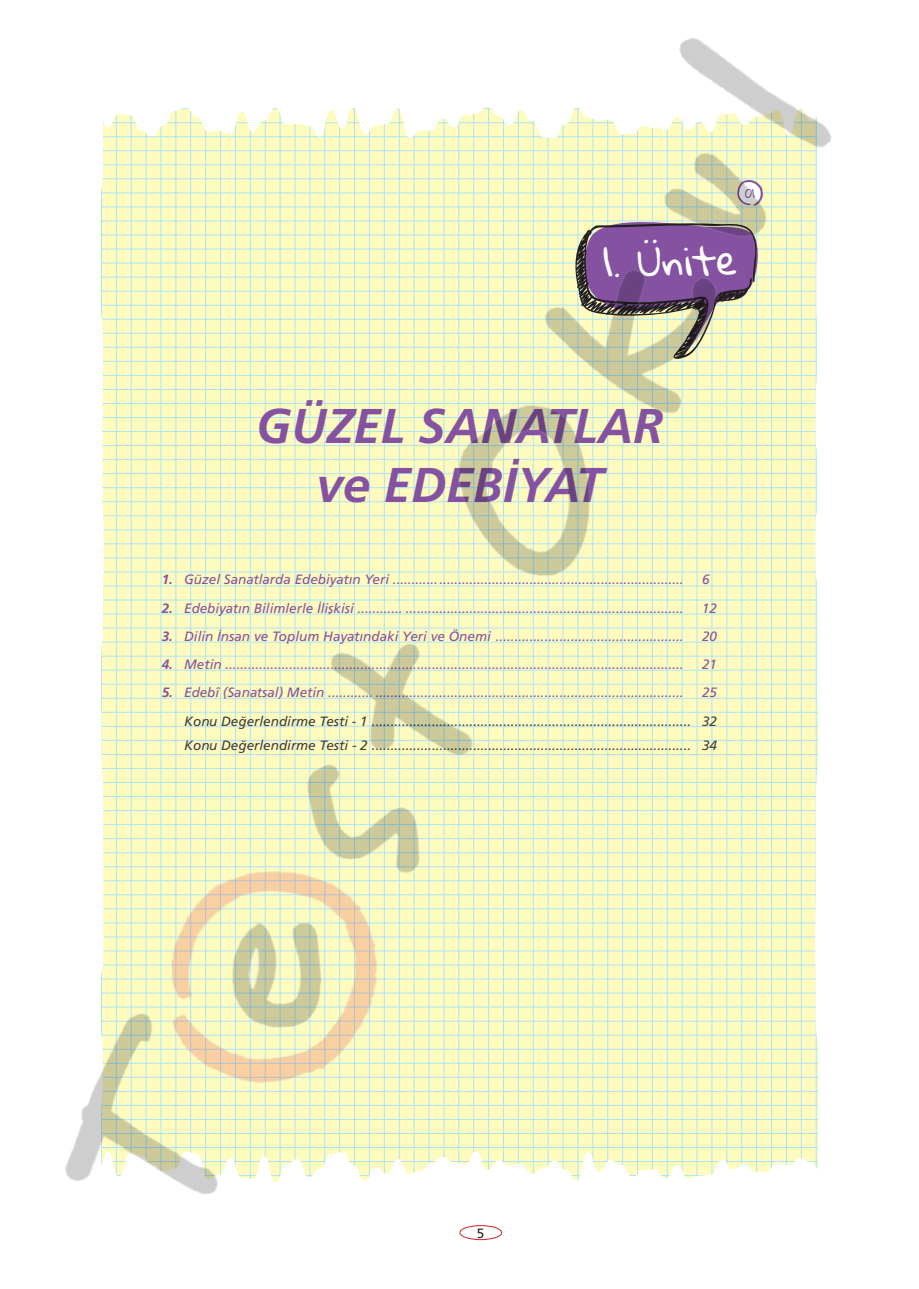
<style>
.page{position:relative;width:919px;height:1289px;background:#fff}
.page>*{position:absolute;margin:0;border:0;box-sizing:border-box;transform-origin:0 0}
.t1{font:48.75px/58.5px "Frutiger Bold Italic Tr";color:#8452a1;text-align:center}
.t2{font:34.8px "Gloria Hallelujah";color:#fff}
.t3{font:13.5px "Frutiger Italic Tr";color:#8452a1}
.t4{font:13.5px/24px "Frutiger Italic Tr";color:#3e3e3f}
.t5{font:13.5px "Frutiger Normal Tr";color:#231f20}
.t6{font:10.65px "Gloria Hallelujah";color:#8452a1}
.s1{font-family:"Frutiger Bold Italic Tr"}
</style>
<div class="page">
<img style="left:65px;top:38px;width:767px;height:1203px">
<p class="t6" style="left:745px;top:188px;width:11px">01</p>
<h2 class="t2" style="left:602px;top:245px;width:136px;rotate:-1deg">1. Ünite</h2>
<h1 class="t1" style="left:256px;top:396px;width:408px">GÜZEL SANATLAR ve EDEBİYAT</h1>
<p class="t3" style="left:162px;top:572px;width:523px"><span class="s1">1.</span> Güzel Sanatlarda Edebiyatın Yeri .............................................................................</p>
<p class="t3" style="left:702px;top:572px;width:9px">6</p>
<p class="t3" style="left:162px;top:600px;width:523px"><span class="s1">2.</span> Edebiyatın Bilimlerle İlişkisi ............ ..........................................................................</p>
<p class="t3" style="left:702px;top:600px;width:17px">12</p>
<p class="t3" style="left:162px;top:628px;width:523px"><span class="s1">3.</span> Dilin İnsan ve Toplum Hayatındaki Yeri ve Önemi ..................................................</p>
<p class="t3" style="left:702px;top:628px;width:17px">20</p>
<p class="t3" style="left:162px;top:656px;width:523px"><span class="s1">4.</span> Metin ..........................................................................................................................</p>
<p class="t3" style="left:702px;top:656px;width:17px">21</p>
<p class="t3" style="left:162px;top:685px;width:523px"><span class="s1">5.</span> Edebî (Sanatsal) Metin ............ ..................................................................................</p>
<p class="t3" style="left:702px;top:685px;width:17px">25</p>
<p class="t4" style="left:184px;top:709px;width:534px">Konu Değerlendirme Testi - 1 ..................................................................................... 32<br>Konu Değerlendirme Testi - 2 ..................................................................................... 34</p>
<p class="t5" style="left:477px;top:1224px;width:9px">5</p>
</div>
